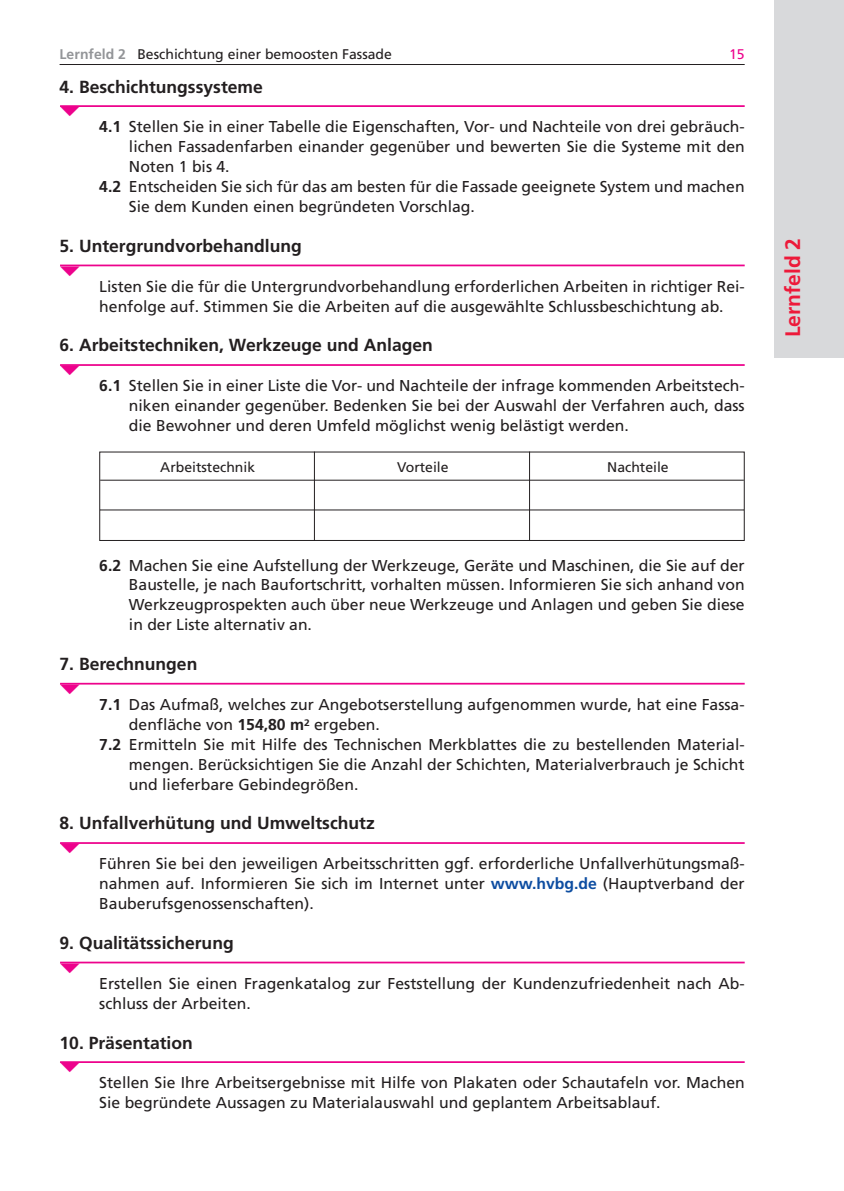
<style>
.page{position:relative;width:844px;height:1191px;background:#fff}
.page>*{position:absolute;margin:0;border:0;box-sizing:border-box;transform-origin:0 0}
.t1{font:700 21px "Frutiger";color:#ed1a3a}
.t2{font:700 17.5px "Frutiger";color:#231f20}
.t3{font:15.75px/19.9px "Frutiger";color:#231f20}
.t4{font:14px "Frutiger";color:#231f20}
.t5{font:14px "Frutiger";color:#ed028c}
.s1{font-weight:700;color:#939598}
.s2{font-weight:700}
.s3{font-weight:700;color:#0d4da1}
</style>
<div class="page">
<hr style="left:60px;top:64px;width:684px;height:1px;background:#231f20">
<div style="left:774px;top:0;width:69px;height:357px;background:#d8d9db"></div>
<hr style="left:60px;top:105px;width:684px;height:2px;background:#ed028c">
<hr style="left:60px;top:264px;width:684px;height:2px;background:#ed028c">
<hr style="left:60px;top:364px;width:684px;height:2px;background:#ed028c">
<hr style="left:60px;top:683px;width:684px;height:1px;background:#ed028c">
<hr style="left:60px;top:842px;width:684px;height:2px;background:#ed028c">
<hr style="left:60px;top:961px;width:684px;height:2px;background:#ed028c">
<hr style="left:60px;top:1061px;width:684px;height:2px;background:#ed028c">
<svg style="left:99px;top:451px;width:646px;height:90px"></svg>
<hr style="left:314px;top:451px;width:1px;height:90px;background:#231f20">
<hr style="left:529px;top:451px;width:1px;height:90px;background:#231f20">
<svg style="left:60px;top:266px;width:20px;height:1px"></svg>
<svg style="left:60px;top:684px;width:20px;height:1px"></svg>
<svg style="left:60px;top:843px;width:20px;height:1px"></svg>
<svg style="left:60px;top:963px;width:20px;height:1px"></svg>
<p class="t4" style="left:60px;top:48px;width:334px"><span class="s1">Lernfeld 2</span> Beschichtung einer bemoosten Fassade</p>
<p class="t5" style="left:729px;top:48px;width:17px">15</p>
<p class="t2" style="left:60px;top:79px;width:205px">4. Beschichtungssysteme</p>
<p class="t3" style="left:99px;top:118px;width:646px"><span class="s2">4.1</span> Stellen Sie in einer Tabelle die Eigenschaften, Vor- und Nachteile von drei gebräuch-</p>
<p class="t3" style="left:129px;top:138px;width:617px">lichen Fassadenfarben einander gegenüber und bewerten Sie die Systeme mit den</p>
<p class="t3" style="left:129px;top:158px;width:102px">Noten 1 bis 4.</p>
<p class="t3" style="left:99px;top:178px;width:646px"><span class="s2">4.2</span> Entscheiden Sie sich für das am besten für die Fassade geeignete System und machen</p>
<p class="t3" style="left:129px;top:198px;width:347px">Sie dem Kunden einen begründeten Vorschlag.</p>
<p class="t2" style="left:60px;top:239px;width:244px">5. Untergrundvorbehandlung</p>
<p class="t3" style="left:99px;top:277px;width:646px">Listen Sie die für die Untergrundvorbehandlung erforderlichen Arbeiten in richtiger Rei&shy;henfolge auf. Stimmen Sie die Arbeiten auf die ausgewählte Schlussbeschichtung ab.</p>
<p class="t2" style="left:60px;top:338px;width:375px">6. Arbeitstechniken, Werkzeuge und Anlagen</p>
<p class="t3" style="left:129px;top:377px;width:617px;text-align:justify;text-indent:-30px"><span class="s2">6.1</span> Stellen Sie in einer Liste die Vor- und Nachteile der infrage kommenden Arbeitstech&shy;niken einander gegenüber. Bedenken Sie bei der Auswahl der Verfahren auch, dass die Bewohner und deren Umfeld möglichst wenig belästigt werden.</p>
<p class="t4" style="left:160px;top:462px;width:96px">Arbeitstechnik</p>
<p class="t4" style="left:397px;top:462px;width:53px">Vorteile</p>
<p class="t4" style="left:607px;top:462px;width:63px">Nachteile</p>
<p class="t3" style="left:129px;top:556px;width:617px;text-align:justify;text-indent:-30px"><span class="s2">6.2</span> Machen Sie eine Aufstellung der Werkzeuge, Geräte und Maschinen, die Sie auf der Baustelle, je nach Baufortschritt, vorhalten müssen. Informieren Sie sich anhand von Werkzeugprospekten auch über neue Werkzeuge und Anlagen und geben Sie diese in der Liste alternativ an.</p>
<p class="t2" style="left:60px;top:657px;width:139px">7. Berechnungen</p>
<p class="t3" style="left:99px;top:695px;width:646px"><span class="s2">7.1</span> Das Aufmaß, welches zur Angebotserstellung aufgenommen wurde, hat eine Fassa-</p>
<p class="t3" style="left:129px;top:715px;width:252px">denfläche von <span class="s2">154,80 m</span><sup>2</sup> ergeben.</p>
<p class="t3" style="left:99px;top:735px;width:646px"><span class="s2">7.2</span> Ermitteln Sie mit Hilfe des Technischen Merkblattes die zu bestellenden Material-</p>
<p class="t3" style="left:129px;top:755px;width:617px">mengen. Berücksichtigen Sie die Anzahl der Schichten, Materialverbrauch je Schicht</p>
<p class="t3" style="left:129px;top:775px;width:231px">und lieferbare Gebindegrößen.</p>
<p class="t2" style="left:60px;top:816px;width:316px">8. Unfallverhütung und Umweltschutz</p>
<p class="t3" style="left:99px;top:855px;width:646px;text-align:justify">Führen Sie bei den jeweiligen Arbeitsschritten ggf. erforderliche Unfallverhütungsmaß&shy;nahmen auf. Informieren Sie sich im Internet unter <span class="s3">www.hvbg.de</span> (Hauptverband der Bauberufsgenossenschaften).</p>
<p class="t2" style="left:60px;top:935px;width:176px">9. Qualitätssicherung</p>
<p class="t3" style="left:99px;top:974px;width:646px">Erstellen Sie einen Fragenkatalog zur Feststellung der Kundenzufriedenheit nach Ab&shy;schluss der Arbeiten.</p>
<p class="t2" style="left:60px;top:1035px;width:135px">10. Präsentation</p>
<p class="t3" style="left:99px;top:1074px;width:646px">Stellen Sie Ihre Arbeitsergebnisse mit Hilfe von Plakaten oder Schautafeln vor. Machen<br>Sie begründete Aussagen zu Materialauswahl und geplantem Arbeitsablauf.</p>
<h1 class="t1" style="left:784px;top:337px;width:101px;rotate:-90deg">Lernfeld 2</h1>
</div>
